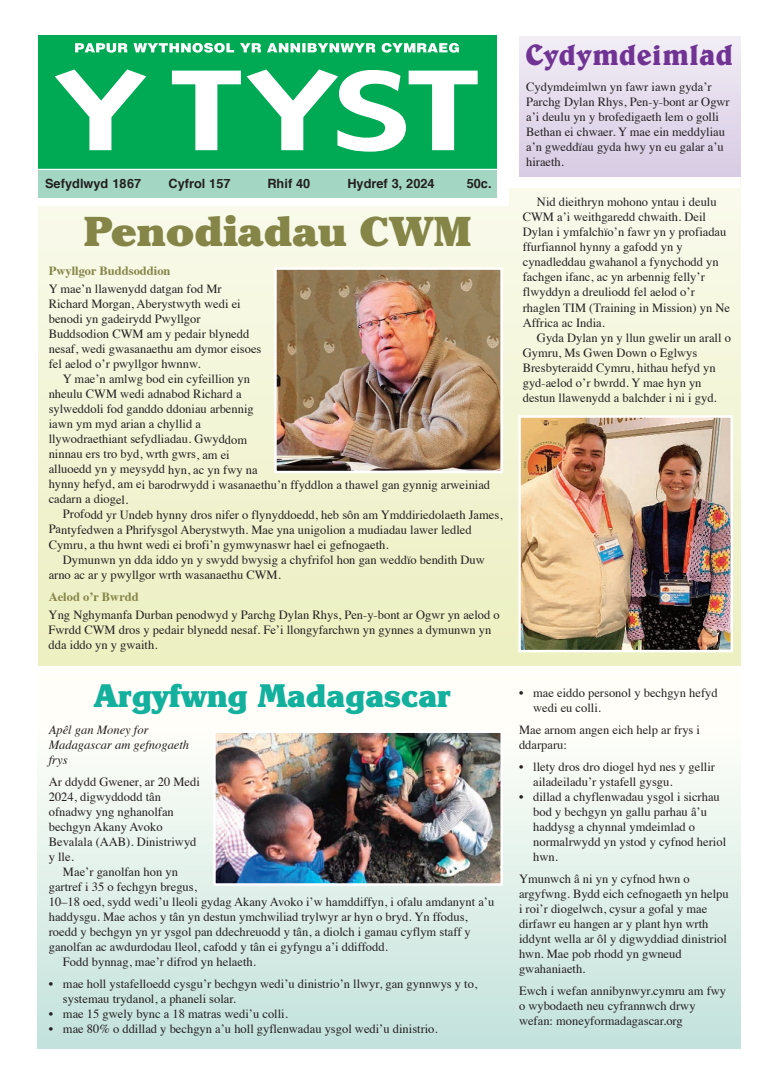
<style>
.page{position:relative;width:778px;height:1074px;background:#fff}
.page>*{position:absolute;margin:0;border:0;box-sizing:border-box;transform-origin:0 0}
.t1{font:900 41.25px "Cheltenham IT Cby BT";color:#848547}
.t2{font:800 32.5px "Korinna IT Cby BT";color:#13b09e;scale:.95 1}
.t3{font:700 30px "Belwe BT";color:#703394;scale:.95 1}
.t4{font:700 12.75px "Helvetica";color:#231f20}
.t5{font:12.5px/15px "Times";color:#231f20}
.t6{font:italic 12.5px/15px "Times";color:#231f20}
.t7{font:700 12.5px "Times";color:#848547}
</style>
<div class="page">
<svg style="left:38px;top:188px;width:701px;height:477px;background:#f2f4d6"></svg>
<div style="left:38px;top:673px;width:701px;height:375px;background:linear-gradient(to bottom,#fffffc,#c4e2dd)"></div>
<div style="left:28px;top:29px;width:480px;height:176px;background:#fff"></div>
<div style="left:38px;top:35px;width:458px;height:135px;background:#00a954"></div>
<svg style="left:55px;top:69px;width:422px;height:83px"></svg>
<hr style="left:35px;top:169px;width:463px;height:2px;background:#fff">
<svg style="left:371px;top:76px;width:48px;height:42px"></svg>
<svg style="left:75px;top:43px;width:383px;height:10px"></svg>
<div style="left:38px;top:170px;width:458px;height:27px;background:#a3d7c4"></div>
<img style="left:277px;top:270px;width:222px;height:200px">
<div style="left:274px;top:267px;width:228px;height:206px;border:2px solid #fff"></div>
<div style="left:518px;top:36px;width:221px;height:141px;background:linear-gradient(to bottom,#f2edf5,#d7cae3)"></div>
<img style="left:521px;top:418px;width:208px;height:231px">
<div style="left:518px;top:415px;width:214px;height:237px;border:2px solid #fff"></div>
<img style="left:216px;top:733px;width:283px;height:149px">
<div style="left:213px;top:730px;width:289px;height:155px;border:2px solid #fff"></div>
<p class="t4" style="left:45px;top:178px;width:98px">Sefydlwyd 1867</p>
<p class="t4" style="left:168px;top:178px;width:64px">Cyfrol 157</p>
<p class="t4" style="left:267px;top:178px;width:44px">Rhif 40</p>
<p class="t4" style="left:347px;top:178px;width:89px">Hydref 3, 2024</p>
<p class="t4" style="left:466px;top:178px;width:26px">50c.</p>
<p class="t1" style="left:84px;top:215px;width:389px">Penodiadau CWM</p>
<p class="t7" style="left:49px;top:265px;width:123px">Pwyllgor Buddsoddion</p>
<p class="t5" style="left:49px;top:283px;width:214px">Y mae’n llawenydd datgan fod Mr Richard Morgan, Aberystwyth wedi ei benodi yn gadeirydd Pwyllgor Buddsodion CWM am y pedair blynedd nesaf, wedi gwasanaethu am dymor eisoes fel aelod o’r pwyllgor hwnnw.</p>
<p class="t5" style="left:49px;top:373px;width:443px;text-indent:14px">Y mae’n amlwg bod ein cyfeillion yn<br>nheulu CWM wedi adnabod Richard a<br>sylweddoli fod ganddo ddoniau arbennig<br>iawn ym myd arian a chyllid a<br>llywodraethiant sefydliadau. Gwyddom<br>ninnau ers tro byd, wrth gwrs, am ei<br>alluoedd yn y meysydd hyn, ac yn fwy na<br>hynny hefyd, am ei barodrwydd i wasanaethu’n ffyddlon a thawel gan gynnig arweiniad cadarn a diogel.</p>
<p class="t5" style="left:49px;top:508px;width:455px;text-indent:14px">Profodd yr Undeb hynny dros nifer o flynyddoedd, heb sôn am Ymddiriedolaeth James,<br>Pantyfedwen a Phrifysgol Aberystwyth. Mae yna unigolion a mudiadau lawer ledled<br>Cymru, a thu hwnt wedi ei brofi’n gymwynaswr hael ei gefnogaeth.</p>
<p class="t5" style="left:49px;top:553px;width:437px;text-indent:14px">Dymunwn yn dda iddo yn y swydd bwysig a chyfrifol hon gan weddïo bendith Duw arno ac ar y pwyllgor wrth wasanaethu CWM.</p>
<p class="t7" style="left:49px;top:591px;width:92px">Aelod o’r Bwrdd</p>
<p class="t5" style="left:49px;top:608px;width:452px">Yng Nghymanfa Durban penodwyd y Parchg Dylan Rhys, Pen-y-bont ar Ogwr yn aelod o<br>Fwrdd CWM dros y pedair blynedd nesaf. Fe’i llongyfarchwn yn gynnes a dymunwn yn dda iddo yn y gwaith.</p>
<p class="t2" style="left:94px;top:684px;width:376px">Argyfwng Madagascar</p>
<p class="t6" style="left:49px;top:723px;width:142px">Apêl gan Money for<br>Madagascar am gefnogaeth frys</p>
<p class="t5" style="left:49px;top:775px;width:152px">Ar ddydd Gwener, ar 20 Medi<br>2024, digwyddodd tân ofnadwy yng nghanolfan bechgyn Akany Avoko<br>Bevalala (AAB). Dinistriwyd y lle.</p>
<p class="t5" style="left:49px;top:865px;width:447px;text-indent:14px">Mae’r ganolfan hon yn<br>gartref i 35 o fechgyn bregus,<br>10–18 oed, sydd wedi’u lleoli gydag Akany Avoko i’w hamddiffyn, i ofalu amdanynt a’u haddysgu. Mae achos y tân yn destun ymchwiliad trylwyr ar hyn o bryd. Yn ffodus, roedd y bechgyn yn yr ysgol pan ddechreuodd y tân, a diolch i gamau cyflym staff y ganolfan ac awdurdodau lleol, cafodd y tân ei gyfyngu a’i ddiffodd.</p>
<p class="t5" style="left:63px;top:955px;width:194px">Fodd bynnag, mae’r difrod yn helaeth.</p>
<p class="t5" style="left:63px;top:977px;width:415px;text-indent:-14px">• mae holl ystafelloedd cysgu’r bechgyn wedi’u dinistrio’n llwyr, gan gynnwys y to, systemau trydanol, a phaneli solar.</p>
<p class="t5" style="left:49px;top:1007px;width:240px">• mae 15 gwely bync a 18 matras wedi’u colli.</p>
<p class="t5" style="left:49px;top:1022px;width:390px">• mae 80% o ddillad y bechgyn a’u holl gyflenwadau ysgol wedi’u dinistrio.</p>
<p class="t3" style="left:525px;top:44px;width:220px">Cydymdeimlad</p>
<p class="t5" style="left:525px;top:80px;width:205px">Cydymdeimlwn yn fawr iawn gyda’r<br>Parchg Dylan Rhys, Pen-y-bont ar Ogwr a’i deulu yn y brofedigaeth lem o golli<br>Bethan ei chwaer. Y mae ein meddyliau a’n gweddïau gyda hwy yn eu galar a’u hiraeth.</p>
<p class="t5" style="left:522px;top:196px;width:208px;text-indent:14px">Nid dieithryn mohono yntau i deulu CWM a’i weithgaredd chwaith. Deil Dylan i ymfalchïo’n fawr yn y profiadau ffurfiannol hynny a gafodd yn y cynadleddau gwahanol a fynychodd yn fachgen ifanc, ac yn arbennig felly’r flwyddyn a dreuliodd fel aelod o’r rhaglen TIM (Training in Mission) yn Ne Affrica ac India.</p>
<p class="t5" style="left:522px;top:331px;width:209px;text-indent:14px">Gyda Dylan yn y llun gwelir un arall o Gymru, Ms Gwen Down o Eglwys Bresbyteraidd Cymru, hithau hefyd yn gyd-aelod o’r bwrdd. Y mae hyn yn destun llawenydd a balchder i ni i gyd.</p>
<p class="t5" style="left:533px;top:686px;width:186px;text-indent:-14px">• mae eiddo personol y bechgyn hefyd wedi eu colli.</p>
<p class="t5" style="left:518px;top:723px;width:182px">Mae arnom angen eich help ar frys i ddarparu:</p>
<p class="t5" style="left:533px;top:760px;width:183px;text-indent:-14px">• llety dros dro diogel hyd nes y gellir ailadeiladu’r ystafell gysgu.</p>
<p class="t5" style="left:533px;top:790px;width:194px;text-indent:-14px">• dillad a chyflenwadau ysgol i sicrhau bod y bechgyn yn gallu parhau â’u haddysg a chynnal ymdeimlad o normalrwydd yn ystod y cyfnod heriol hwn.</p>
<p class="t5" style="left:518px;top:872px;width:211px">Ymunwch â ni yn y cyfnod hwn o argyfwng. Bydd eich cefnogaeth yn helpu i roi’r diogelwch, cysur a gofal y mae dirfawr eu hangen ar y plant hyn wrth iddynt wella ar ôl y digwyddiad dinistriol hwn. Mae pob rhodd yn gwneud gwahaniaeth.</p>
<p class="t5" style="left:518px;top:984px;width:208px">Ewch i wefan annibynwyr.cymru am fwy o wybodaeth neu cyfrannwch drwy wefan: moneyformadagascar.org</p>
</div>
